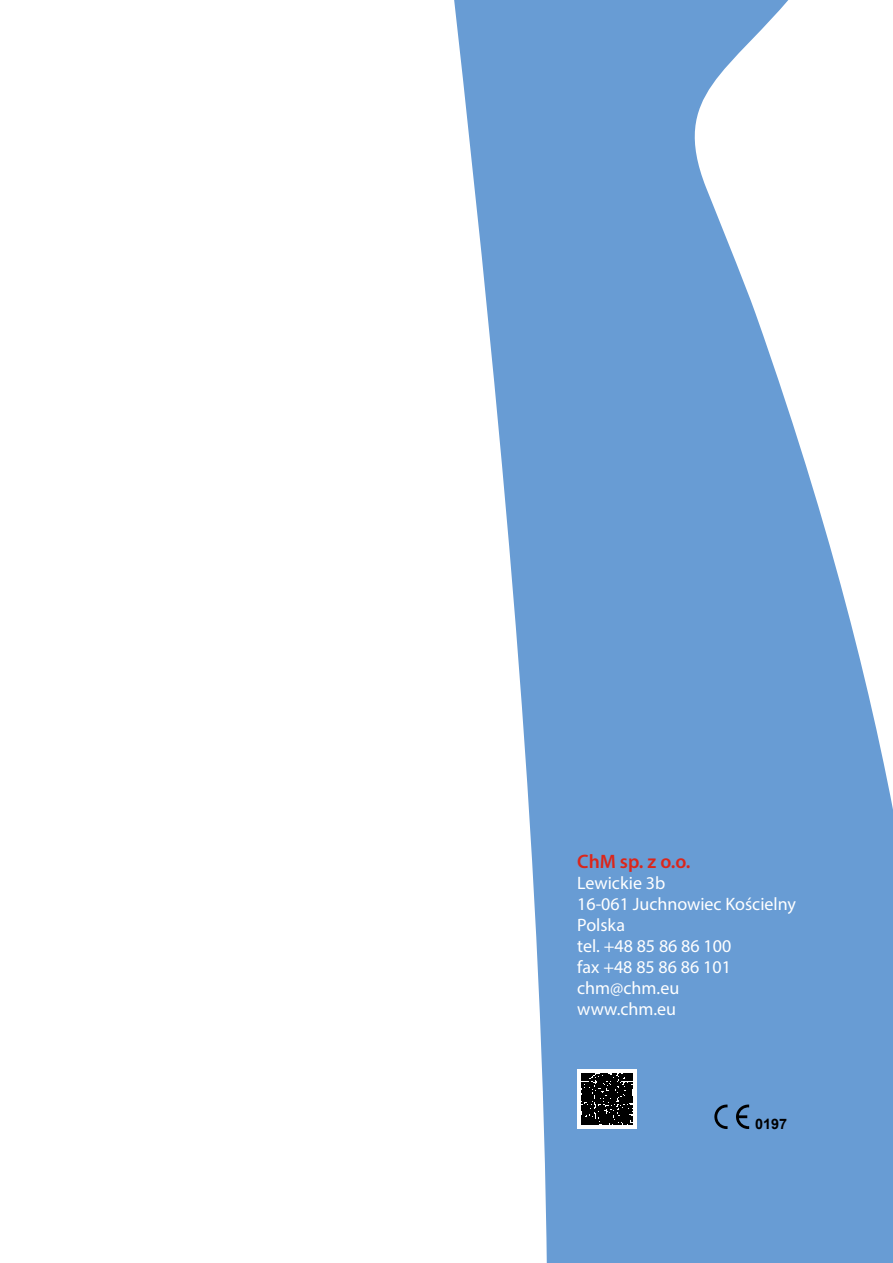
<style>
.page{position:relative;width:893px;height:1263px;background:#fff}
.page>*{position:absolute;margin:0;border:0;box-sizing:border-box;transform-origin:0 0}
.t1{font:600 19.5px "Myriad Pro";color:#db261b}
.t2{font:18px/21px "Myriad Pro";color:#fff}
.t3{font:700 14.4px "Arial";color:#000}
</style>
<div class="page">
<svg style="left:454px;top:0;width:439px;height:1263px;fill:#689cd4"></svg>
<svg style="left:714px;top:1104px;width:13px;height:25px"></svg>
<svg style="left:735px;top:1104px;width:14px;height:25px"></svg>
<div style="left:577px;top:1069px;width:60px;height:60px;background:#fff"></div>
<svg style="left:581px;top:1074px;width:52px;height:51px"></svg>
<p class="t1" style="left:577px;top:849px;width:115px">ChM sp. z o.o.</p>
<p class="t2" style="left:577px;top:872px;width:220px">Lewickie 3b<br>16-061 Juchnowiec Kościelny<br>Polska<br>tel. +48 85 86 86 100<br>fax +48 85 86 86 101 chm@chm.eu<br>www.chm.eu</p>
<p class="t3" style="left:755px;top:1114px;width:34px">0197</p>
</div>
